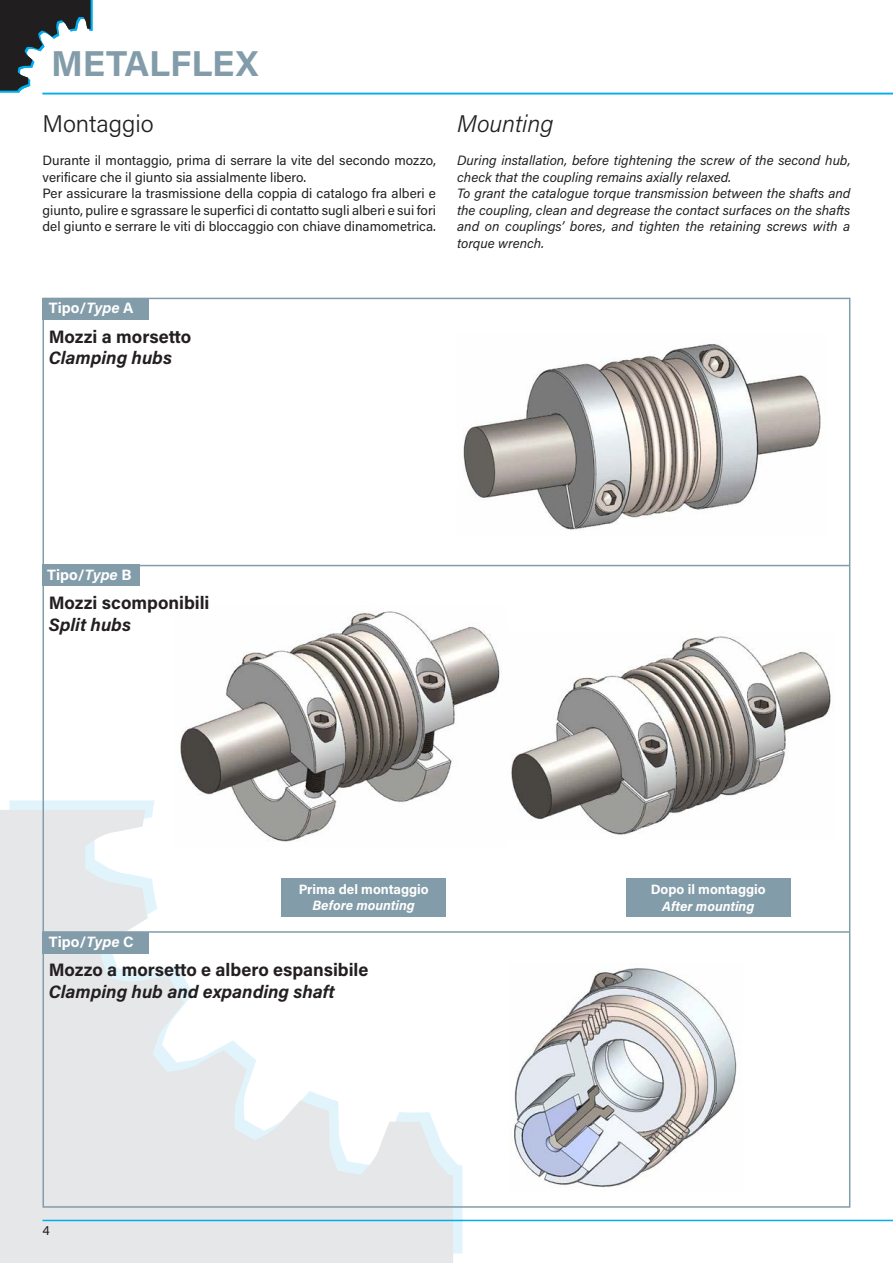
<style>
.page{position:relative;width:893px;height:1263px;background:#fff}
.page>*{position:absolute;margin:0;border:0;box-sizing:border-box;transform-origin:0 0}
.t1{font:700 36px "Acumin Pro";color:#839ca9}
.t2{font:300 24px "Acumin Pro";color:#231f20}
.t3{font:italic 300 24px "Acumin Pro";color:#231f20}
.t4{font:700 18px "Acumin Pro";color:#231f20}
.t5{font:italic 700 18px "Acumin Pro";color:#231f20}
.t6{font:700 15px "Acumin Pro";color:#fff}
.t7{font:italic 13.5px/16.5px "Acumin Pro";color:#231f20}
.t8{font:13.5px/16.5px "Acumin Pro";color:#231f20}
.t9{font:700 13.5px "Acumin Pro";color:#fff}
.t10{font:italic 700 13.5px "Acumin Pro";color:#fff}
.s1{font-style:italic}
</style>
<div class="page">
<svg style="left:9px;top:800px;width:453px;height:453px"></svg>
<svg style="left:0;top:810px;width:453px;height:453px;fill:#e6e7e9"></svg>
<hr style="left:43px;top:1220px;width:850px;height:1px;background:#00aeef">
<svg style="left:0;top:0;width:92px;height:92px"></svg>
<hr style="left:43px;top:93px;width:850px;height:1px;background:#00aeef">
<img style="left:463px;top:344px;width:358px;height:186px">
<img style="left:175px;top:611px;width:325px;height:235px">
<img style="left:511px;top:636px;width:320px;height:199px">
<img style="left:514px;top:968px;width:223px;height:220px">
<div style="left:43px;top:298px;width:106px;height:22px;background:#839ca9"></div>
<hr style="left:43px;top:931px;width:806px;height:2px;background:#839ca9">
<div style="left:43px;top:932px;width:106px;height:21px;background:#839ca9"></div>
<hr style="left:43px;top:565px;width:806px;height:1px;background:#839ca9">
<div style="left:43px;top:565px;width:97px;height:21px;background:#839ca9"></div>
<div style="left:282px;top:878px;width:164px;height:39px;background:#839ca9"></div>
<div style="left:626px;top:878px;width:164px;height:39px;background:#839ca9"></div>
<p class="t1" style="left:51px;top:38px;width:209px">METALFLEX</p>
<p class="t2" style="left:43px;top:108px;width:113px">Montaggio</p>
<p class="t8" style="left:43px;top:152px;width:395px">Durante il montaggio, prima di serrare la vite del secondo mozzo, verificare che il giunto sia assialmente libero.</p>
<p class="t8" style="left:43px;top:185px;width:395px;text-align:justify">Per assicurare la trasmissione della coppia di catalogo fra alberi e giunto, pulire e sgrassare le superfici di contatto sugli alberi e sui fori del giunto e serrare le viti di bloccaggio con chiave dinamometrica.</p>
<p class="t6" style="left:49px;top:298px;width:86px">Tipo/<span class="s1">Type</span> A</p>
<p class="t4" style="left:49px;top:324px;width:144px">Mozzi a morsetto</p>
<p class="t5" style="left:49px;top:345px;width:125px">Clamping hubs</p>
<p class="t3" style="left:457px;top:107px;width:98px">Mounting</p>
<p class="t7" style="left:457px;top:152px;width:395px">During installation, before tightening the screw of the second hub, check that the coupling remains axially relaxed.</p>
<p class="t7" style="left:457px;top:185px;width:395px;text-align:justify">To grant the catalogue torque transmission between the shafts and the coupling, clean and degrease the contact surfaces on the shafts and on couplings’ bores, and tighten the retaining screws with a torque wrench.</p>
<p class="t6" style="left:47px;top:564px;width:86px">Tipo/<span class="s1">Type</span> B</p>
<p class="t4" style="left:49px;top:590px;width:162px">Mozzi scomponibili</p>
<p class="t5" style="left:49px;top:612px;width:84px">Split hubs</p>
<p class="t9" style="left:299px;top:880px;width:132px">Prima del montaggio</p>
<p class="t10" style="left:313px;top:896px;width:104px">Before mounting</p>
<p class="t6" style="left:49px;top:931px;width:86px">Tipo/<span class="s1">Type</span> C</p>
<p class="t4" style="left:49px;top:957px;width:321px">Mozzo a morsetto e albero espansibile</p>
<p class="t5" style="left:49px;top:979px;width:287px">Clamping hub and expanding shaft</p>
<p class="t8" style="left:43px;top:1221px;width:9px">4</p>
<p class="t9" style="left:651px;top:880px;width:117px">Dopo il montaggio</p>
<p class="t10" style="left:662px;top:896px;width:94px">After mounting</p>
</div>
